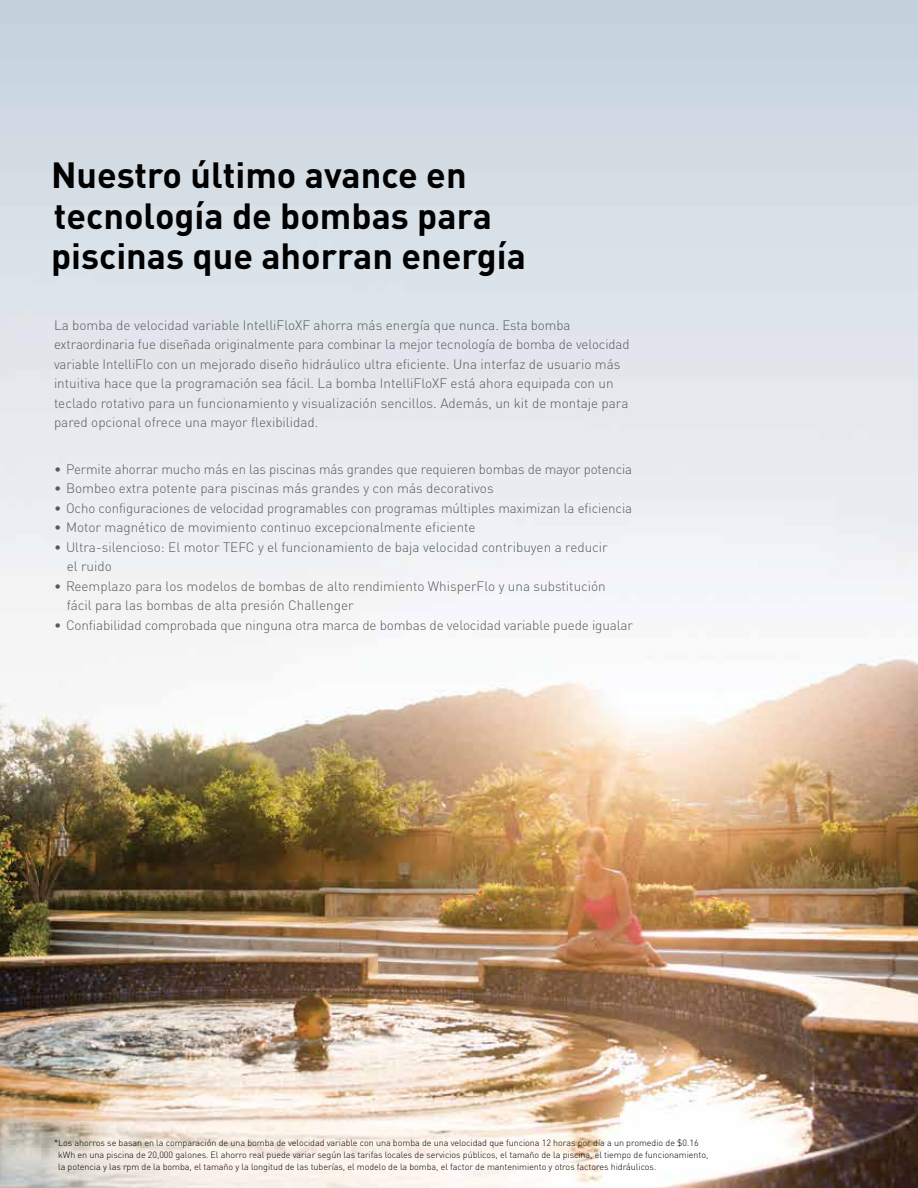
<style>
.page{position:relative;width:918px;height:1188px;background:#fff}
.page>*{position:absolute;margin:0;border:0;box-sizing:border-box;transform-origin:0 0}
.t1{font:700 36px/40.5px "DIN Pro";color:#000}
.t2{font:300 13.5px/19.5px "DIN Pro";color:#58595b}
.t3{font:300 9px/12px "DIN Pro";letter-spacing:-.005em;color:#000}
</style>
<div class="page">
<img style="left:0;top:0;width:918px;height:1188px">
<h1 class="t1" style="left:51px;top:150px;width:476px">Nuestro último avance en tecnología de bombas para piscinas que ahorran energía</h1>
<p class="t2" style="left:54px;top:314px;width:577px">La bomba de velocidad variable IntelliFloXF ahorra más energía que nunca. Esta bomba extraordinaria fue diseñada originalmente para combinar la mejor tecnología de bomba de velocidad variable IntelliFlo con un mejorado diseño hidráulico ultra eficiente. Una interfaz de usuario más intuitiva hace que la programación sea fácil. La bomba IntelliFloXF está ahora equipada con un teclado rotativo para un funcionamiento y visualización sencillos. Además, un kit de montaje para pared opcional ofrece una mayor flexibilidad.</p>
<p class="t2" style="left:54px;top:458px;width:580px">• Permite ahorrar mucho más en las piscinas más grandes que requieren bombas de mayor potencia</p>
<p class="t2" style="left:54px;top:477px;width:441px">• Bombeo extra potente para piscinas más grandes y con más decorativos</p>
<p class="t2" style="left:54px;top:497px;width:580px">• Ocho configuraciones de velocidad programables con programas múltiples maximizan la eficiencia</p>
<p class="t2" style="left:54px;top:516px;width:423px">• Motor magnético de movimiento continuo excepcionalmente eficiente</p>
<p class="t2" style="left:67px;top:536px;width:542px;text-indent:-13px">• Ultra-silencioso: El motor TEFC y el funcionamiento de baja velocidad contribuyen a reducir el ruido</p>
<p class="t2" style="left:67px;top:575px;width:541px;text-indent:-13px">• Reemplazo para los modelos de bombas de alto rendimiento WhisperFlo y una substitución fácil para las bombas de alta presión Challenger</p>
<p class="t2" style="left:54px;top:614px;width:580px">• Confiabilidad comprobada que ninguna otra marca de bombas de velocidad variable puede igualar</p>
<p class="t3" style="left:58px;top:1136px;width:652px;text-indent:-4px">*Los ahorros se basan en la comparación de una bomba de velocidad variable con una bomba de una velocidad que funciona 12 horas por día a un promedio de $0.16 kWh en una piscina de 20,000 galones. El ahorro real puede variar según las tarifas locales de servicios públicos, el tamaño de la piscina, el tiempo de funcionamiento, la potencia y las rpm de la bomba, el tamaño y la longitud de las tuberías, el modelo de la bomba, el factor de mantenimiento y otros factores hidráulicos.</p>
</div>
